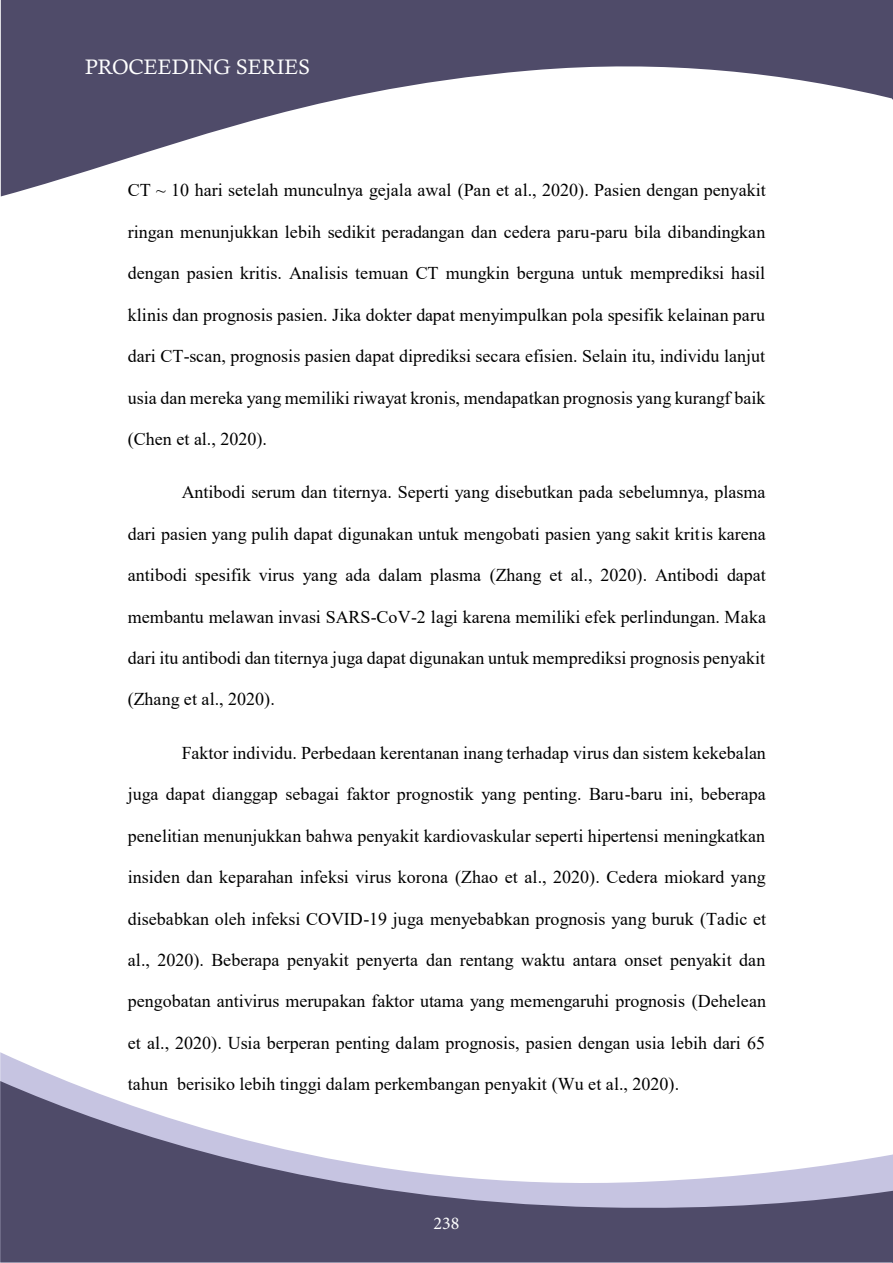
<style>
.page{position:relative;width:893px;height:1263px;background:#fff}
.page>*{position:absolute;margin:0;border:0;box-sizing:border-box;transform-origin:0 0}
.t1{font:21px "Calisto";color:#fff}
.t2{font:18px "Times New Roman";color:#000}
.t3{font:18px "Minion Pro";color:#fff}
</style>
<div class="page">
<svg style="left:0;top:1052px;width:66px;height:29px"></svg>
<svg style="left:0;top:1081px;width:893px;height:181px"></svg>
<svg style="left:1px;top:0;width:892px;height:196px;fill:#4f4b69"></svg>
<p class="t1" style="left:85px;top:55px;width:227px">PROCEEDING SERIES</p>
<p class="t2" style="left:128px;top:178px;width:639px">CT ~ 10 hari setelah munculnya gejala awal (Pan et al., 2020). Pasien dengan penyakit</p>
<p class="t2" style="left:128px;top:219px;width:639px">ringan menunjukkan lebih sedikit peradangan dan cedera paru-paru bila dibandingkan</p>
<p class="t2" style="left:128px;top:260px;width:639px">dengan pasien kritis. Analisis temuan CT mungkin berguna untuk memprediksi hasil</p>
<p class="t2" style="left:128px;top:302px;width:639px">klinis dan prognosis pasien. Jika dokter dapat menyimpulkan pola spesifik kelainan paru</p>
<p class="t2" style="left:128px;top:343px;width:639px">dari CT-scan, prognosis pasien dapat diprediksi secara efisien. Selain itu, individu lanjut</p>
<p class="t2" style="left:128px;top:385px;width:639px">usia dan mereka yang memiliki riwayat kronis, mendapatkan prognosis yang kurangf baik</p>
<p class="t2" style="left:128px;top:426px;width:141px">(Chen et al., 2020).</p>
<p class="t2" style="left:182px;top:480px;width:585px">Antibodi serum dan titernya. Seperti yang disebutkan pada sebelumnya, plasma</p>
<p class="t2" style="left:128px;top:521px;width:640px">dari pasien yang pulih dapat digunakan untuk mengobati pasien yang sakit kritis karena</p>
<p class="t2" style="left:128px;top:562px;width:640px">antibodi spesifik virus yang ada dalam plasma (Zhang et al., 2020). Antibodi dapat</p>
<p class="t2" style="left:128px;top:604px;width:640px">membantu melawan invasi SARS-CoV-2 lagi karena memiliki efek perlindungan. Maka</p>
<p class="t2" style="left:128px;top:645px;width:639px">dari itu antibodi dan titernya juga dapat digunakan untuk memprediksi prognosis penyakit</p>
<p class="t2" style="left:128px;top:687px;width:149px">(Zhang et al., 2020).</p>
<p class="t2" style="left:182px;top:740px;width:585px">Faktor individu. Perbedaan kerentanan inang terhadap virus dan sistem kekebalan</p>
<p class="t2" style="left:128px;top:781px;width:639px">juga dapat dianggap sebagai faktor prognostik yang penting. Baru-baru ini, beberapa</p>
<p class="t2" style="left:128px;top:823px;width:639px">penelitian menunjukkan bahwa penyakit kardiovaskular seperti hipertensi meningkatkan</p>
<p class="t2" style="left:128px;top:864px;width:640px">insiden dan keparahan infeksi virus korona (Zhao et al., 2020). Cedera miokard yang</p>
<p class="t2" style="left:128px;top:906px;width:640px">disebabkan oleh infeksi COVID-19 juga menyebabkan prognosis yang buruk (Tadic et</p>
<p class="t2" style="left:128px;top:947px;width:639px">al., 2020). Beberapa penyakit penyerta dan rentang waktu antara onset penyakit dan</p>
<p class="t2" style="left:128px;top:988px;width:640px">pengobatan antivirus merupakan faktor utama yang memengaruhi prognosis (Dehelean</p>
<p class="t2" style="left:128px;top:1030px;width:639px">et al., 2020). Usia berperan penting dalam prognosis, pasien dengan usia lebih dari 65</p>
<p class="t2" style="left:128px;top:1071px;width:553px">tahun berisiko lebih tinggi dalam perkembangan penyakit (Wu et al., 2020).</p>
<p class="t3" style="left:433px;top:1211px;width:27px">238</p>
</div>
